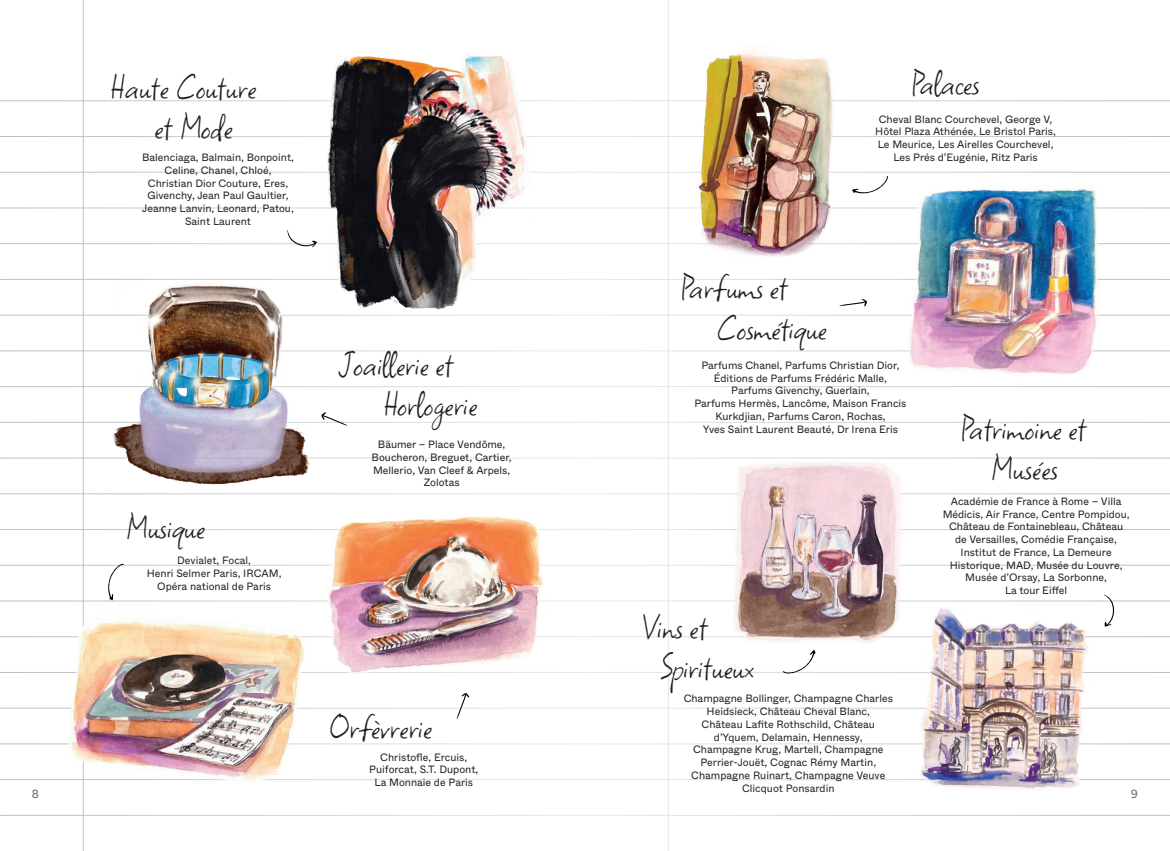
<style>
.page{position:relative;width:1170px;height:851px;background:#fff}
.page>*{position:absolute;margin:0;border:0;box-sizing:border-box;transform-origin:0 0}
.t1{font:38.75px/40px "Square Peg";color:#231f20}
.t2{font:11.88px "Whyte";color:#6c6d70}
.t3{font:10.62px/12.8px "Whyte";color:#231f20;text-align:center}
</style>
<div class="page">
<svg style="left:456px;top:693px;width:13px;height:26px"></svg>
<svg style="left:107px;top:563px;width:17px;height:37px"></svg>
<svg style="left:325px;top:412px;width:22px;height:13px"></svg>
<svg style="left:287px;top:230px;width:30px;height:17px"></svg>
<img style="left:321px;top:55px;width:211px;height:261px">
<img style="left:102px;top:270px;width:223px;height:215px">
<img style="left:69px;top:609px;width:243px;height:183px">
<img style="left:318px;top:516px;width:241px;height:158px">
<svg style="left:839px;top:299px;width:28px;height:7px"></svg>
<svg style="left:1103px;top:594px;width:11px;height:32px"></svg>
<svg style="left:852px;top:176px;width:36px;height:18px"></svg>
<svg style="left:782px;top:665px;width:33px;height:9px"></svg>
<img style="left:684px;top:50px;width:166px;height:207px">
<img style="left:896px;top:187px;width:211px;height:188px">
<img style="left:911px;top:600px;width:185px;height:190px">
<img style="left:708px;top:457px;width:217px;height:208px">
<h1 class="t1" style="left:111px;top:67px;width:147px;text-align:center">Haute Couture et Mode</h1>
<p class="t3" style="left:142px;top:150px;width:153px">Balenciaga, Balmain, Bonpoint,<br>Celine, Chanel, Chloé,<br>Christian Dior Couture, Eres,<br>Givenchy, Jean Paul Gaultier,<br>Jeanne Lanvin, Leonard, Patou,<br>Saint Laurent</p>
<h1 class="t1" style="left:125px;top:506px;width:82px">Musique</h1>
<p class="t3" style="left:147px;top:553px;width:136px">Devialet, Focal,<br>Henri Selmer Paris, IRCAM,<br>Opéra national de Paris</p>
<h1 class="t1" style="left:384px;top:343px;width:95px;text-indent:-46px">Joaillerie et<br>Horlogerie</h1>
<p class="t3" style="left:371px;top:437px;width:141px">Bäumer – Place Vendôme,<br>Boucheron, Breguet, Cartier,<br>Mellerio, Van Cleef &amp; Arpels,<br>Zolotas</p>
<h1 class="t1" style="left:716px;top:267px;width:112px;text-indent:-35px">Parfums et<br>Cosmétique</h1>
<h1 class="t1" style="left:912px;top:62px;width:69px">Palaces</h1>
<p class="t3" style="left:875px;top:112px;width:182px">Cheval Blanc Courchevel, George V, Hôtel Plaza Athénée, Le Bristol Paris, Le Meurice, Les Airelles Courchevel, Les Prés d’Eugénie, Ritz Paris</p>
<p class="t3" style="left:694px;top:358px;width:214px">Parfums Chanel, Parfums Christian Dior, Éditions de Parfums Frédéric Malle, Parfums Givenchy, Guerlain,<br>Parfums Hermès, Lancôme, Maison Francis Kurkdjian, Parfums Caron, Rochas,<br>Yves Saint Laurent Beauté, Dr Irena Eris</p>
<h1 class="t1" style="left:961px;top:407px;width:126px;text-align:center">Patrimoine et<br>Musées</h1>
<p class="t3" style="left:942px;top:494px;width:188px">Académie de France à Rome – Villa<br>Médicis, Air France, Centre Pompidou,<br>Château de Fontainebleau, Château de Versailles, Comédie Française,<br>Institut de France, La Demeure<br>Historique, MAD, Musée du Louvre,<br>Musée d’Orsay, La Sorbonne,<br>La tour Eiffel</p>
<h1 class="t1" style="left:658px;top:606px;width:97px;text-indent:-18px">Vins et<br>Spiritueux</h1>
<p class="t3" style="left:683px;top:691px;width:211px">Champagne Bollinger, Champagne Charles Heidsieck, Château Cheval Blanc,<br>Château Lafite Rothschild, Château d’Yquem, Delamain, Hennessy, Champagne Krug, Martell, Champagne Perrier-Jouët, Cognac Rémy Martin, Champagne Ruinart, Champagne Veuve Clicquot Ponsardin</p>
<h1 class="t1" style="left:329px;top:706px;width:104px">Orfèvrerie</h1>
<p class="t3" style="left:369px;top:749px;width:111px">Christofle, Ercuis,<br>Puiforcat, S.T. Dupont,<br>La Monnaie de Paris</p>
<p class="t2" style="left:32px;top:784px;width:9px">8</p>
<p class="t2" style="left:1130px;top:784px;width:9px">9</p>
</div>
